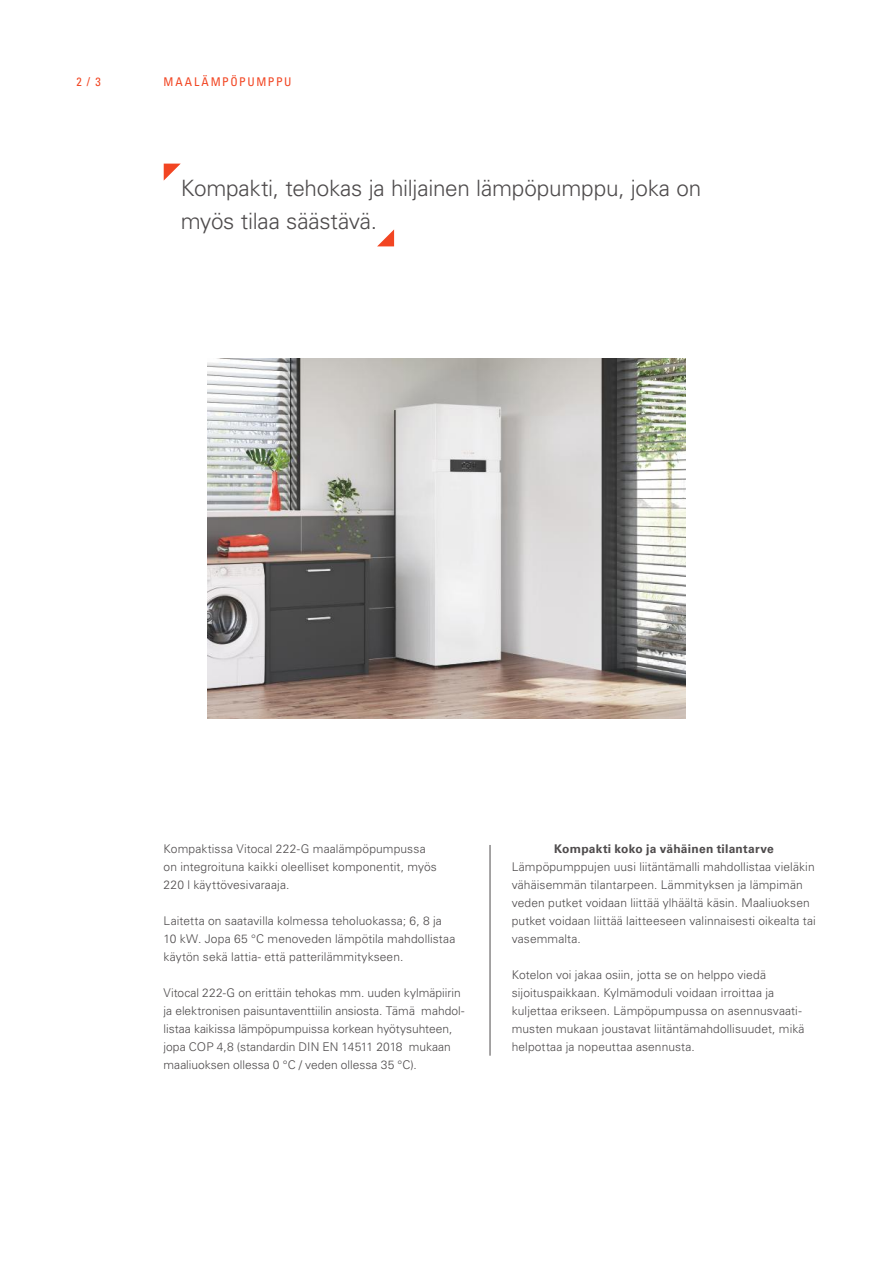
<style>
.page{position:relative;width:893px;height:1263px;background:#fff}
.page>*{position:absolute;margin:0;border:0;box-sizing:border-box;transform-origin:0 0}
.t1{font:300 22.5px/33px "Univers LTCYR 45";letter-spacing:-.01em;color:#4e4b4c}
.t2{font:300 12px/18px "Univers LTCYR 45";letter-spacing:.005em;color:#4e4b4c}
.t3{font:700 12px "Univers LTCYR 65";letter-spacing:.02em;color:#4e4b4c}
.t4{font:condensed 12px "Univers LTCYR 57";letter-spacing:.135em;color:#f24522}
</style>
<div class="page">
<img style="left:207px;top:359px;width:479px;height:360px">
<svg style="left:164px;top:164px;width:17px;height:17px"></svg>
<svg style="left:377px;top:229px;width:17px;height:17px"></svg>
<hr style="left:490px;top:845px;width:1px;height:211px;background:#4e4b4c">
<p class="t4" style="left:77px;top:74px;width:26px">2 / 3</p>
<p class="t4" style="left:164px;top:74px;width:130px">MAALÄMPÖPUMPPU</p>
<h1 class="t1" style="left:181px;top:171px;width:522px">Kompakti, tehokas ja hiljainen lämpöpumppu, joka on myös tilaa säästävä.</h1>
<p class="t2" style="left:164px;top:840px;width:275px">Kompaktissa Vitocal 222-G maalämpöpumpussa on integroituna kaikki oleelliset komponentit, myös<br>220 l käyttövesivaraaja.</p>
<p class="t2" style="left:164px;top:912px;width:293px">Laitetta on saatavilla kolmessa teholuokassa; 6, 8 ja<br>10 kW. Jopa 65 °C menoveden lämpötila mahdollistaa käytön sekä lattia- että patterilämmitykseen.</p>
<p class="t2" style="left:164px;top:984px;width:302px">Vitocal 222-G on erittäin tehokas mm. uuden kylmäpiirin ja elektronisen paisuntaventtiilin ansiosta. Tämä mahdol&shy;listaa kaikissa lämpöpumpuissa korkean hyötysuhteen, jopa COP 4,8 (standardin DIN EN 14511 2018 mukaan maaliuoksen ollessa 0 °C / veden ollessa 35 °C).</p>
<p class="t3" style="left:554px;top:841px;width:221px">Kompakti koko ja vähäinen tilantarve</p>
<p class="t2" style="left:512px;top:858px;width:306px">Lämpöpumppujen uusi liitäntämalli mahdollistaa vieläkin vähäisemmän tilantarpeen. Lämmityksen ja lämpimän veden putket voidaan liittää ylhäältä käsin. Maaliuoksen putket voidaan liittää laitteeseen valinnaisesti oikealta tai vasemmalta.</p>
<p class="t2" style="left:512px;top:966px;width:294px">Kotelon voi jakaa osiin, jotta se on helppo viedä sijoituspaikkaan. Kylmämoduli voidaan irroittaa ja kuljettaa erikseen. Lämpöpumpussa on asennusvaati&shy;musten mukaan joustavat liitäntämahdollisuudet, mikä helpottaa ja nopeuttaa asennusta.</p>
</div>
